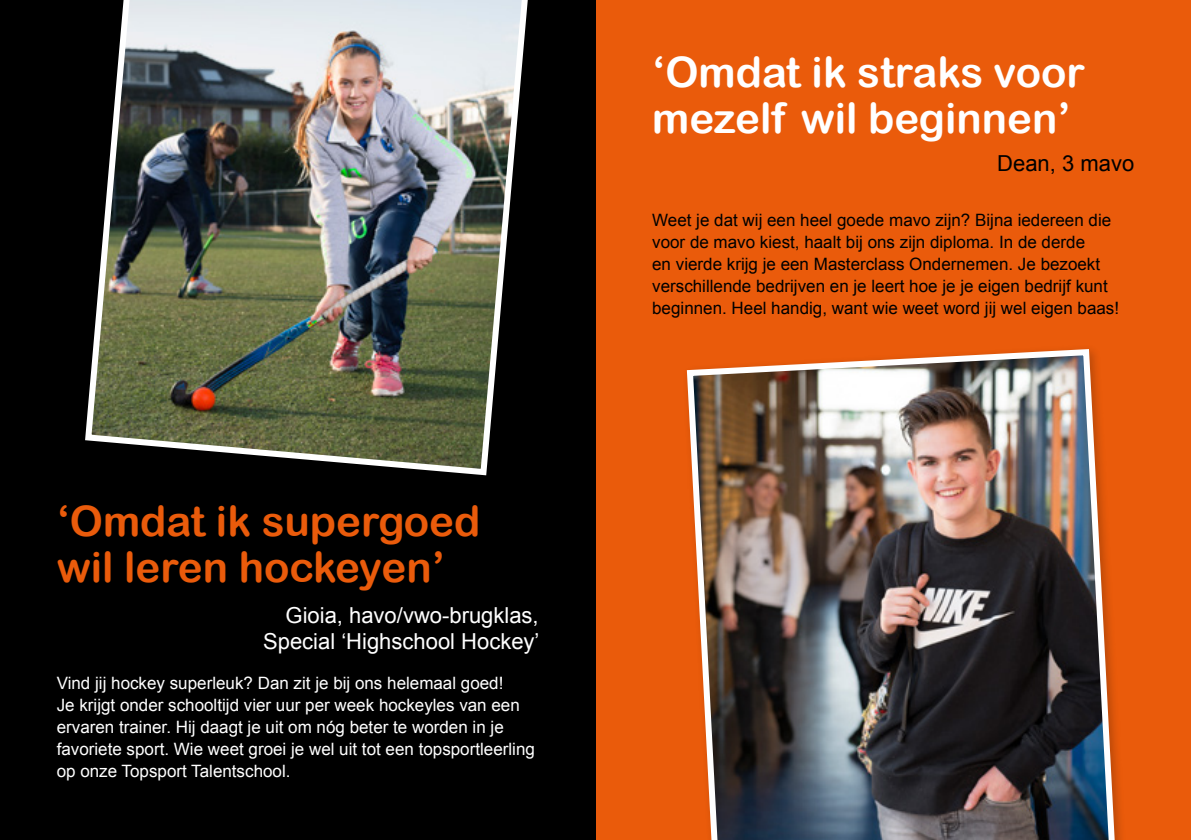
<style>
.page{position:relative;width:1191px;height:840px;background:#fff}
.page>*{position:absolute;margin:0;border:0;box-sizing:border-box;transform-origin:0 0}
.t1{font:42px/46px "Arial Rounded MT Bold";color:#fff}
.t2{font:42px/46px "Arial Rounded MT Bold";color:#ea5b0b}
.t3{font:22px/26.4px "Arial";color:#fff;text-align:right}
.t4{font:22px "Arial";color:#000}
.t5{font:17px/22px "Arial";color:#000}
.t6{font:17px/22px "Arial";color:#fff}
</style>
<div class="page">
<div style="left:595px;top:0;width:596px;height:839px;background:#ea5b0b"></div>
<div style="left:0;top:0;width:595px;height:839px;background:#000"></div>
<img style="left:85px;top:0;width:443px;height:476px">
<img style="left:686px;top:349px;width:434px;height:490px">
<h1 class="t2" style="left:57px;top:497px;width:425px">‘Omdat ik supergoed wil leren hockeyen’</h1>
<p class="t3" style="left:263px;top:601px;width:278px">Gioia, havo/vwo-brugklas,<br>Special ‘Highschool Hockey’</p>
<p class="t6" style="left:57px;top:671px;width:480px">Vind jij hockey superleuk? Dan zit je bij ons helemaal goed!<br>Je krijgt onder schooltijd vier uur per week hockeyles van een ervaren trainer. Hij daagt je uit om nóg beter te worden in je favoriete sport. Wie weet groei je wel uit tot een topsportleerling op onze Topsport Talentschool.</p>
<h1 class="t1" style="left:652px;top:49px;width:434px">‘Omdat ik straks voor mezelf wil beginnen’</h1>
<p class="t4" style="left:997px;top:148px;width:138px">Dean, 3 mavo</p>
<p class="t5" style="left:652px;top:209px;width:468px">Weet je dat wij een heel goede mavo zijn? Bijna iedereen die voor de mavo kiest, haalt bij ons zijn diploma. In de derde<br>en vierde krijg je een Masterclass Ondernemen. Je bezoekt verschillende bedrijven en je leert hoe je je eigen bedrijf kunt beginnen. Heel handig, want wie weet word jij wel eigen baas!</p>
</div>
